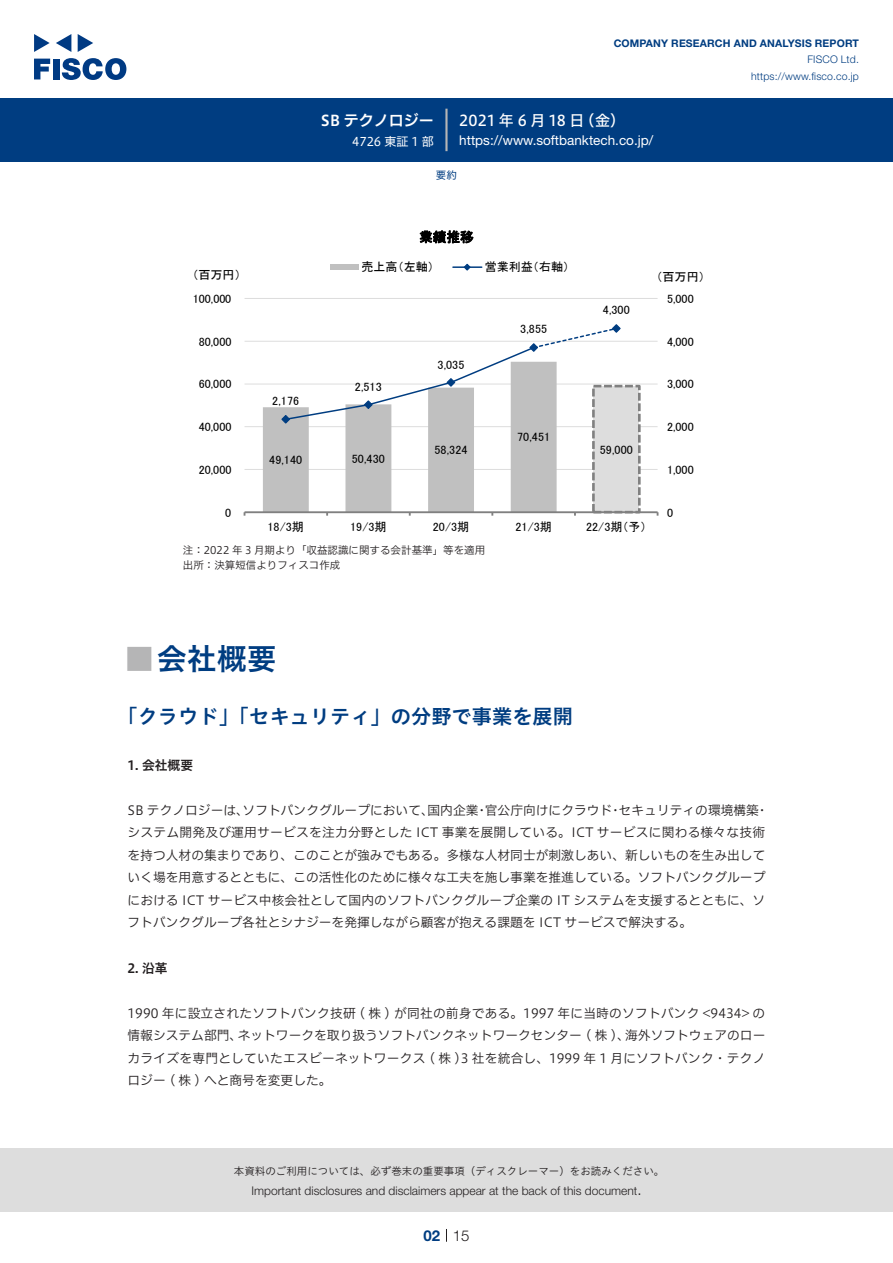
<style>
.page{position:relative;width:893px;height:1263px;background:#fff}
.page>*{position:absolute;margin:0;border:0;box-sizing:border-box;transform-origin:0 0}
.t1{font:30px "Hiragino UD Sans Std N W6";color:#003d81}
.t2{font:700 24px "Koz Go Pro";color:#b5b5b6}
.t3{font:20.25px "Hiragino UD Sans Std W6";color:#003d81}
.t4{font:15px "Hiragino UD Sans F Std N W5";color:#fff}
.t5{font:15px "Hiragino UD Sans F Std N W6";color:#fff}
.t6{font:300 15px "Helvetica Neue LT Std";color:#231f20}
.t7{font:700 15px "Helvetica Neue LT Std";color:#003d81}
.t8{font:13.5px "Helvetica Neue LT Std";color:#fff}
.t9{font:13.5px "MS P Gothic";color:#000}
.t10{font:12.75px/22.5px "Hiragino UD Sans F Std N W3";color:#231f20}
.t11{font:12.75px "Hiragino UD Sans F Std N W6";color:#231f20}
.t12{font:12.15px "MS P Gothic";color:#000}
.t13{font:12px "MS P Gothic";letter-spacing:.005em;color:#000}
.t14{font:300 12px "Helvetica Neue LT Std";color:#231f20}
.t15{font:12px "Hiragino UD Sans F Std N W4";color:#fff}
.t16{font:10.5px/15px "Hiragino UD Sans F Std N W3";color:#231f20}
.t17{font:10.5px "Hiragino UD Sans Std W3";color:#231f20}
.t18{font:700 10.5px "Helvetica Neue LT Std";letter-spacing:.015em;color:#003d81}
.t19{font:300 10.5px/16.5px "Helvetica Neue LT Std";letter-spacing:.015em;color:#003d81;text-align:right}
.t20{font:10.5px "Hiragino UD Sans F Std N W4";color:#003d81}
</style>
<div class="page">
<div style="left:0;top:1148px;width:893px;height:64px;background:#ddd"></div>
<svg style="left:34px;top:59px;width:16px;height:20px"></svg>
<div style="left:53px;top:59px;width:6px;height:20px;background:#003a83"></div>
<svg style="left:62px;top:58px;width:64px;height:22px"></svg>
<svg style="left:34px;top:34px;width:16px;height:18px"></svg>
<svg style="left:78px;top:34px;width:15px;height:18px"></svg>
<svg style="left:56px;top:34px;width:15px;height:18px"></svg>
<div style="left:0;top:98px;width:893px;height:64px;background:#003d81"></div>
<hr style="left:445px;top:109px;width:3px;height:42px;background:#b5b5b6">
<svg style="left:446px;top:1229px;width:1px;height:13px"></svg>
<hr style="left:245px;top:469px;width:413px;height:1px;background:#ddd">
<hr style="left:245px;top:426px;width:413px;height:1px;background:#ddd">
<hr style="left:245px;top:384px;width:413px;height:1px;background:#ddd">
<hr style="left:245px;top:341px;width:413px;height:1px;background:#ddd">
<hr style="left:245px;top:298px;width:413px;height:1px;background:#ddd">
<div style="left:593px;top:386px;width:46px;height:126px;background:#ddd"></div>
<div style="left:592px;top:385px;width:49px;height:128px;border:3px dashed #808080"></div>
<hr style="left:245px;top:511px;width:413px;height:2px;background:#808080">
<svg style="left:263px;top:324px;width:359px;height:192px"></svg>
<div style="left:330px;top:264px;width:28px;height:6px;background:#c0c0c0"></div>
<hr style="left:453px;top:266px;width:29px;height:2px;background:#003d81">
<svg style="left:463px;top:263px;width:9px;height:8px"></svg>
<p class="t5" style="left:321px;top:109px;width:114px">SB テクノロジー</p>
<p class="t15" style="left:352px;top:132px;width:83px">4726 東証 1 部</p>
<p class="t18" style="left:614px;top:37px;width:247px">COMPANY RESEARCH AND ANALYSIS REPORT</p>
<p class="t19" style="left:751px;top:51px;width:109px">FISCO Ltd. https://www.fisco.co j p.</p>
<p class="t4" style="left:580px;top:109px;width:47px">（金(</p>
<p class="t4" style="left:459px;top:109px;width:127px">2021 年 6 月 18 日</p>
<p class="t8" style="left:459px;top:132px;width:195px">https://www.softbanktech.co j p. /</p>
<p class="t20" style="left:436px;top:167px;width:22px">要約</p>
<p class="t12" style="left:192px;top:269px;width:50px">（百万円）</p>
<p class="t13" style="left:193px;top:292px;width:40px">100,000</p>
<p class="t13" style="left:199px;top:335px;width:34px">80,000</p>
<p class="t13" style="left:199px;top:378px;width:34px">60,000</p>
<p class="t13" style="left:199px;top:421px;width:34px">40,000</p>
<p class="t13" style="left:199px;top:463px;width:34px">20,000</p>
<p class="t13" style="left:225px;top:506px;width:8px">0</p>
<p class="t13" style="left:272px;top:395px;width:28px">2,176</p>
<p class="t13" style="left:269px;top:454px;width:34px">49,140</p>
<p class="t13" style="left:267px;top:521px;width:38px">18/3期</p>
<p class="t9" style="left:419px;top:230px;width:56px">業績推移</p>
<p class="t12" style="left:362px;top:261px;width:74px">売上高（左軸）</p>
<p class="t12" style="left:485px;top:261px;width:86px">営業利益（右軸(</p>
<p class="t13" style="left:355px;top:380px;width:28px">2,513</p>
<p class="t13" style="left:352px;top:452px;width:34px">50,430</p>
<p class="t13" style="left:438px;top:358px;width:28px">3,035</p>
<p class="t13" style="left:435px;top:444px;width:34px">58,324</p>
<p class="t13" style="left:520px;top:323px;width:28px">3,855</p>
<p class="t13" style="left:517px;top:431px;width:34px">70,451</p>
<p class="t13" style="left:350px;top:521px;width:38px">19/3期</p>
<p class="t13" style="left:433px;top:521px;width:38px">20/3期</p>
<p class="t13" style="left:515px;top:521px;width:38px">21/3期</p>
<p class="t16" style="left:183px;top:541px;width:304px">注：2022 年 3 月期より「収益認識に関する会計基準」等を適用出所：決算短信よりフィスコ作成</p>
<p class="t13" style="left:603px;top:304px;width:28px">4,300</p>
<p class="t13" style="left:600px;top:443px;width:34px">59,000</p>
<p class="t13" style="left:586px;top:521px;width:62px">22/3期予（ (</p>
<p class="t13" style="left:656px;top:270px;width:50px">（百万円(</p>
<p class="t13" style="left:667px;top:292px;width:28px">5,000</p>
<p class="t13" style="left:667px;top:335px;width:28px">4,000</p>
<p class="t13" style="left:667px;top:378px;width:28px">3,000</p>
<p class="t13" style="left:667px;top:421px;width:28px">2,000</p>
<p class="t13" style="left:667px;top:463px;width:28px">1,000</p>
<p class="t13" style="left:667px;top:506px;width:8px">0</p>
<h1 class="t1" style="left:157px;top:636px;width:121px">会社概要</h1>
<h2 class="t2" style="left:128px;top:644px;width:25px">█</h2>
<h3 class="t3" style="left:117px;top:701px;width:457px">「クラウド」「セキュリティ」の分野で事業を展開</h3>
<p class="t11" style="left:128px;top:755px;width:67px">1. 会社概要</p>
<p class="t10" style="left:243px;top:798px;width:193px">ソフトバンクグループにおいて、</p>
<p class="t10" style="left:128px;top:798px;width:639px">SB テクノロジーは、<br>システム開発及び運用サービスを注力分野とした ICT 事業を展開している。ICT サービスに関わる様々な技術を持つ人材の集まりであり、このことが強みでもある。多様な人材同士が刺激しあい、新しいものを生み出していく場を用意するとともに、この活性化のために様々な工夫を施し事業を推進している。ソフトバンクグループにおける ICT サービス中核会社として国内のソフトバンクグループ企業の IT システムを支援するとともに、ソフトバンクグループ各社とシナジーを発揮しながら顧客が抱える課題を ICT サービスで解決する。</p>
<p class="t11" style="left:128px;top:958px;width:42px">2. 沿革</p>
<p class="t10" style="left:128px;top:1001px;width:639px;text-align:right">1990 年に設立されたソフトバンク技研 ( 株 ) が同社の前身である。1997 年に当時のソフトバンク &lt;9434&gt; の海外ソフトウェアのロー</p>
<p class="t10" style="left:619px;top:798px;width:142px">セキュリティの環境構築</p>
<p class="t10" style="left:485px;top:798px;width:129px">官公庁向けにクラウド</p>
<p class="t10" style="left:427px;top:798px;width:52px">国内企業</p>
<p class="t10" style="left:475px;top:798px;width:14px">・</p>
<p class="t10" style="left:609px;top:798px;width:14px">・</p>
<p class="t10" style="left:756px;top:798px;width:14px">・</p>
<p class="t10" style="left:238px;top:1023px;width:394px">ネットワークを取り扱うソフトバンクネットワークセンター ( 株 )、</p>
<p class="t10" style="left:128px;top:1023px;width:639px">情報システム部門、<br>カライズを専門としていたエスビーネットワークス ( 株 3) 社を統合し、1999 年 1 月にソフトバンク・テクノロジー ( 株 ) へと商号を変更した。</p>
<p class="t17" style="left:234px;top:1163px;width:432px">本資料のご利用については、必ず巻末の重要事項（ディスクレーマー）をお読みください。</p>
<p class="t6" style="left:637px;top:1180px;width:6px">.</p>
<p class="t14" style="left:251px;top:1183px;width:387px">Important disclosures and disclaimers appear at the back of this document</p>
<p class="t7" style="left:423px;top:1226px;width:18px">02</p>
<p class="t6" style="left:453px;top:1226px;width:18px">15</p>
</div>
